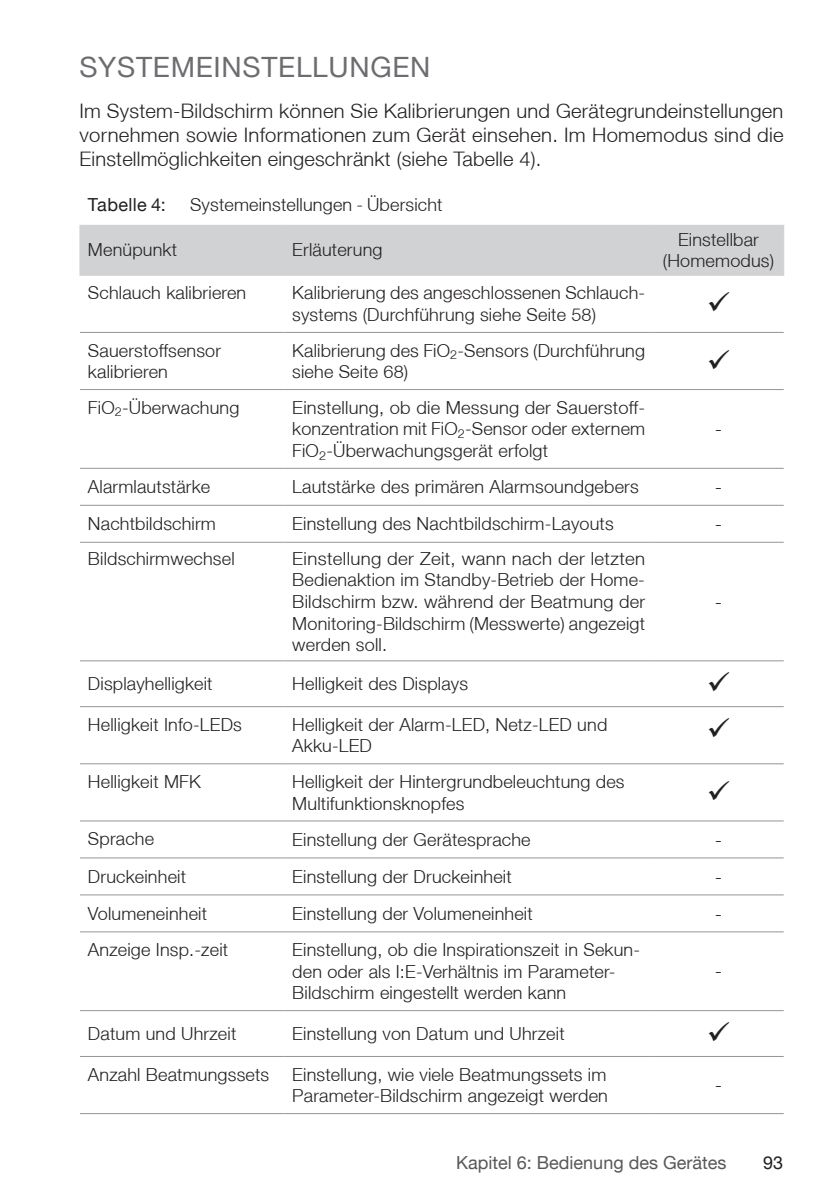
<style>
.page{position:relative;width:840px;height:1191px;background:#fff}
.page>*{position:absolute;margin:0;border:0;box-sizing:border-box;transform-origin:0 0}
.Überschrift_1{font:28px "Helvetica Neue LT";letter-spacing:.025em;color:#6c6d70}
.Fliesstext{font:300 20px/24px "Helvetica Neue LT";letter-spacing:.01em;color:#231f20;text-align:justify}
.Tabellentext_9_pt{font:300 18px/21.6px "Helvetica Neue LT";letter-spacing:.01em;color:#231f20}
.Tabellentitel_9_pt{font:300 18px "Helvetica Neue LT";letter-spacing:.01em;color:#231f20}
.t1{font:18px "Helvetica Neue LT";color:#57585a}
.t2{font:18px "Helvetica Neue LT";letter-spacing:.02em;color:#231f20}
</style>
<div class="page">
<div style="left:80px;top:225px;width:702px;height:50px;background:#d1d2d4"></div>
<hr style="left:79px;top:225px;width:1px;height:50px;background:#d1d2d4">
<hr style="left:283px;top:225px;width:1px;height:50px;background:#d1d2d4">
<hr style="left:652px;top:225px;width:1px;height:50px;background:#d1d2d4">
<hr style="left:782px;top:225px;width:1px;height:50px;background:#d1d2d4">
<hr style="left:79px;top:275px;width:205px;height:1px;background:#d1d2d4">
<hr style="left:284px;top:275px;width:368px;height:1px;background:#d1d2d4">
<hr style="left:652px;top:275px;width:131px;height:1px;background:#d1d2d4">
<hr style="left:80px;top:332px;width:204px;height:1px;background:#939598">
<hr style="left:284px;top:332px;width:368px;height:1px;background:#939598">
<hr style="left:652px;top:332px;width:131px;height:1px;background:#939598">
<hr style="left:80px;top:389px;width:204px;height:1px;background:#939598">
<hr style="left:284px;top:389px;width:368px;height:1px;background:#939598">
<hr style="left:652px;top:389px;width:131px;height:1px;background:#939598">
<hr style="left:80px;top:468px;width:204px;height:1px;background:#939598">
<hr style="left:284px;top:468px;width:368px;height:1px;background:#939598">
<hr style="left:652px;top:468px;width:131px;height:1px;background:#939598">
<hr style="left:80px;top:505px;width:204px;height:1px;background:#939598">
<hr style="left:284px;top:505px;width:368px;height:1px;background:#939598">
<hr style="left:652px;top:505px;width:131px;height:1px;background:#939598">
<hr style="left:80px;top:542px;width:204px;height:1px;background:#939598">
<hr style="left:284px;top:542px;width:368px;height:1px;background:#939598">
<hr style="left:652px;top:542px;width:131px;height:1px;background:#939598">
<hr style="left:80px;top:660px;width:204px;height:1px;background:#939598">
<hr style="left:284px;top:660px;width:368px;height:1px;background:#939598">
<hr style="left:652px;top:660px;width:131px;height:1px;background:#939598">
<hr style="left:80px;top:706px;width:204px;height:1px;background:#939598">
<hr style="left:284px;top:706px;width:368px;height:1px;background:#939598">
<hr style="left:652px;top:706px;width:131px;height:1px;background:#939598">
<hr style="left:80px;top:763px;width:204px;height:1px;background:#939598">
<hr style="left:284px;top:763px;width:368px;height:1px;background:#939598">
<hr style="left:652px;top:763px;width:131px;height:1px;background:#939598">
<hr style="left:80px;top:820px;width:204px;height:1px;background:#939598">
<hr style="left:284px;top:820px;width:368px;height:1px;background:#939598">
<hr style="left:652px;top:820px;width:131px;height:1px;background:#939598">
<hr style="left:80px;top:857px;width:204px;height:1px;background:#939598">
<hr style="left:284px;top:857px;width:368px;height:1px;background:#939598">
<hr style="left:652px;top:857px;width:131px;height:1px;background:#939598">
<hr style="left:80px;top:894px;width:204px;height:1px;background:#939598">
<hr style="left:284px;top:894px;width:368px;height:1px;background:#939598">
<hr style="left:652px;top:894px;width:131px;height:1px;background:#939598">
<hr style="left:80px;top:931px;width:204px;height:1px;background:#939598">
<hr style="left:284px;top:931px;width:368px;height:1px;background:#939598">
<hr style="left:652px;top:931px;width:131px;height:1px;background:#939598">
<hr style="left:80px;top:1010px;width:204px;height:1px;background:#939598">
<hr style="left:284px;top:1010px;width:368px;height:1px;background:#939598">
<hr style="left:652px;top:1010px;width:131px;height:1px;background:#939598">
<hr style="left:80px;top:1056px;width:204px;height:1px;background:#939598">
<hr style="left:284px;top:1056px;width:368px;height:1px;background:#939598">
<hr style="left:652px;top:1056px;width:131px;height:1px;background:#939598">
<hr style="left:80px;top:1113px;width:204px;height:1px;background:#939598">
<hr style="left:284px;top:1113px;width:368px;height:1px;background:#939598">
<hr style="left:652px;top:1113px;width:131px;height:1px;background:#939598">
<p class="Überschrift_1" style="left:79px;top:50px;width:352px">SYSTEMEINSTELLUNGEN</p>
<p class="Fliesstext" style="left:79px;top:98px;width:705px">Im System-Bildschirm können Sie Kalibrierungen und Gerätegrundeinstellungen vornehmen sowie Informationen zum Gerät einsehen. Im Homemodus sind die Einstellmöglichkeiten eingeschränkt (siehe Tabelle 4).</p>
<p class="t2" style="left:88px;top:194px;width:79px">Tabelle 4:</p>
<p class="Tabellentext_9_pt" style="left:190px;top:194px;width:254px">Systemeinstellungen - Übersicht</p>
<p class="Tabellentitel_9_pt" style="left:88px;top:239px;width:91px">Menüpunkt</p>
<p class="Tabellentitel_9_pt" style="left:292px;top:239px;width:92px">Erläuterung</p>
<p class="Tabellentitel_9_pt" style="left:677px;top:228px;width:82px">Einstellbar</p>
<p class="Tabellentitel_9_pt" style="left:662px;top:250px;width:113px">(Homemodus)</p>
<p class="Tabellentext_9_pt" style="left:88px;top:282px;width:160px">Schlauch kalibrieren</p>
<p class="Tabellentext_9_pt" style="left:292px;top:282px;width:354px">Kalibrierung des angeschlossenen Schlauch&shy;systems (Durchführung siehe Seite 58)</p>
<p class="Tabellentext_9_pt" style="left:88px;top:339px;width:135px">Sauerstoffsensor kalibrieren</p>
<p class="Tabellentext_9_pt" style="left:292px;top:339px;width:354px">Kalibrierung des FiO<sub>2</sub>-Sensors (Durchführung siehe Seite 68)</p>
<p class="Tabellentext_9_pt" style="left:88px;top:396px;width:153px">FiO<sub>2</sub>-Überwachung</p>
<p class="Tabellentext_9_pt" style="left:292px;top:396px;width:354px;text-align:justify">Einstellung, ob die Messung der Sauerstoff&shy;konzentration mit FiO<sub>2</sub>-Sensor oder externem FiO<sub>2</sub>-Überwachungsgerät erfolgt</p>
<p class="Fliesstext" style="left:714px;top:416px;width:9px">-</p>
<p class="Tabellentext_9_pt" style="left:88px;top:475px;width:124px">Alarmlautstärke</p>
<p class="Tabellentext_9_pt" style="left:292px;top:475px;width:348px">Lautstärke des primären Alarmsoundgebers</p>
<p class="Fliesstext" style="left:714px;top:474px;width:9px">-</p>
<p class="Tabellentext_9_pt" style="left:88px;top:512px;width:129px">Nachtbildschirm</p>
<p class="Tabellentext_9_pt" style="left:292px;top:512px;width:323px">Einstellung des Nachtbildschirm-Layouts</p>
<p class="Fliesstext" style="left:714px;top:511px;width:9px">-</p>
<p class="Tabellentext_9_pt" style="left:88px;top:547px;width:148px">Bildschirmwechsel</p>
<p class="Tabellentext_9_pt" style="left:292px;top:547px;width:354px;text-align:justify">Einstellung der Zeit, wann nach der letzten Bedienaktion im Standby-Betrieb der Home-Bildschirm bzw. während der Beatmung der Monitoring-Bildschirm (Messwerte) angezeigt werden soll.</p>
<p class="Fliesstext" style="left:714px;top:589px;width:9px">-</p>
<p class="Tabellentext_9_pt" style="left:88px;top:672px;width:126px">Displayhelligkeit</p>
<p class="Tabellentext_9_pt" style="left:292px;top:672px;width:177px">Helligkeit des Displays</p>
<p class="Tabellentext_9_pt" style="left:88px;top:713px;width:155px">Helligkeit Info-LEDs</p>
<p class="Tabellentext_9_pt" style="left:292px;top:713px;width:316px">Helligkeit der Alarm-LED, Netz-LED und<br>Akku-LED</p>
<p class="Tabellentext_9_pt" style="left:88px;top:770px;width:114px">Helligkeit MFK</p>
<p class="Tabellentext_9_pt" style="left:292px;top:770px;width:333px">Helligkeit der Hintergrundbeleuchtung des<br>Multifunktionsknopfes</p>
<p class="Tabellentext_9_pt" style="left:88px;top:827px;width:68px">Sprache</p>
<p class="Tabellentext_9_pt" style="left:292px;top:828px;width:240px">Einstellung der Gerätesprache</p>
<p class="Fliesstext" style="left:714px;top:827px;width:9px">-</p>
<p class="Tabellentext_9_pt" style="left:88px;top:865px;width:99px">Druckeinheit</p>
<p class="Tabellentext_9_pt" style="left:292px;top:865px;width:221px">Einstellung der Druckeinheit</p>
<p class="Fliesstext" style="left:714px;top:864px;width:9px">-</p>
<p class="Tabellentext_9_pt" style="left:88px;top:902px;width:121px">Volumeneinheit</p>
<p class="Tabellentext_9_pt" style="left:292px;top:902px;width:242px">Einstellung der Volumeneinheit</p>
<p class="Fliesstext" style="left:714px;top:901px;width:9px">-</p>
<p class="Tabellentext_9_pt" style="left:88px;top:938px;width:142px">Anzeige Insp.-zeit</p>
<p class="Tabellentext_9_pt" style="left:292px;top:938px;width:349px">Einstellung, ob die Inspirationszeit in Sekun&shy;den oder als I:E-Verhältnis im Parameter-<br>Bildschirm eingestellt werden kann</p>
<p class="Fliesstext" style="left:714px;top:959px;width:9px">-</p>
<p class="Tabellentext_9_pt" style="left:88px;top:1022px;width:150px">Datum und Uhrzeit</p>
<p class="Tabellentext_9_pt" style="left:292px;top:1022px;width:274px">Einstellung von Datum und Uhrzeit</p>
<p class="Tabellentext_9_pt" style="left:88px;top:1063px;width:183px">Anzahl Beatmungssets</p>
<p class="Tabellentext_9_pt" style="left:292px;top:1063px;width:317px">Einstellung, wie viele Beatmungssets im<br>Parameter-Bildschirm angezeigt werden</p>
<p class="Fliesstext" style="left:714px;top:1072px;width:9px">-</p>
<p class="t1" style="left:456px;top:1151px;width:272px">Kapitel 6: Bedienung des Gerätes</p>
<p class="t2" style="left:762px;top:1151px;width:22px">93</p>
</div>
